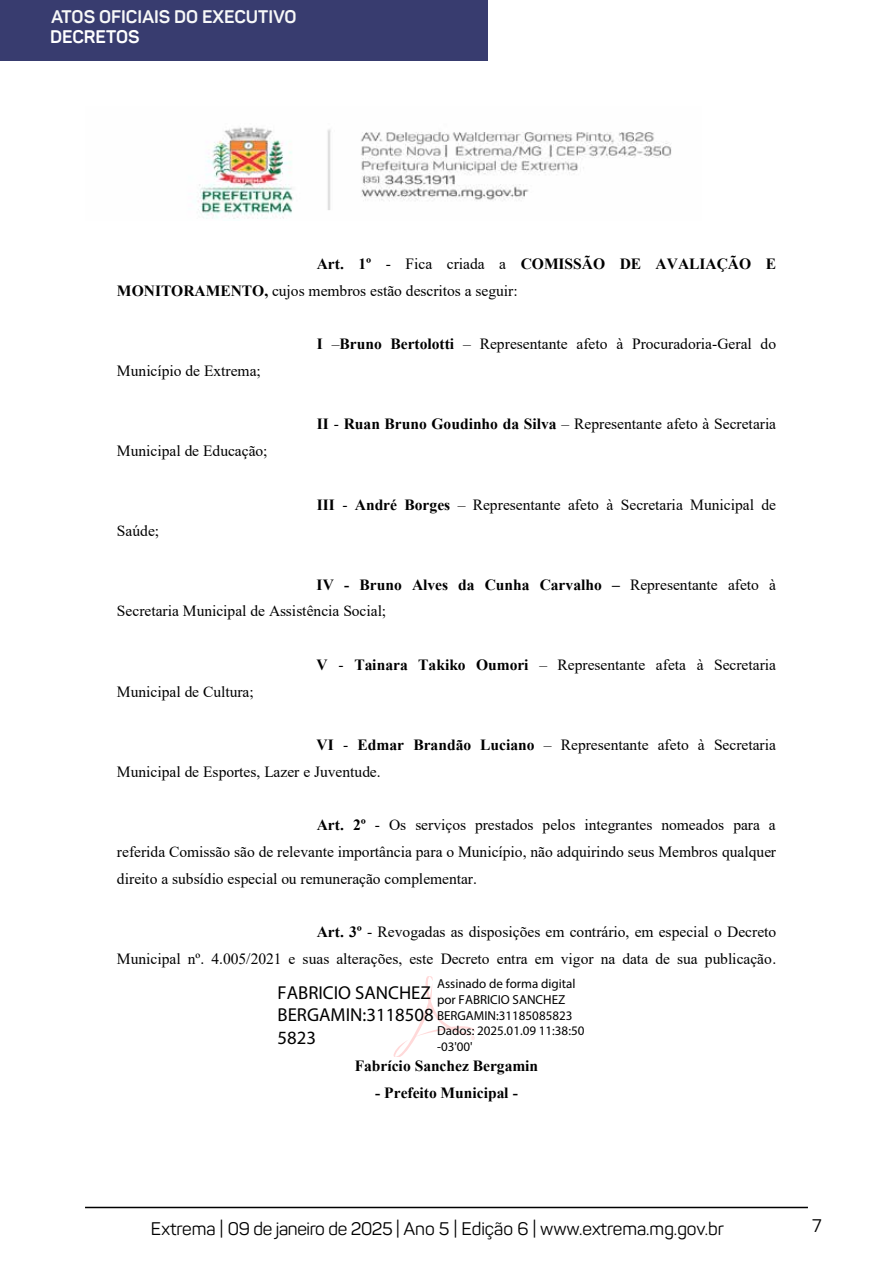
<style>
.page{position:relative;width:893px;height:1263px;background:#fff}
.page>*{position:absolute;margin:0;border:0;box-sizing:border-box;transform-origin:0 0}
.t1{font:18.75px/22.5px "Myriad Pro";color:#000}
.t2{font:18px "Panton";color:#000}
.t3{font:700 18px "Panton";color:#f7f8f8}
.t4{font:700 18px "Panton";color:#fff}
.t5{font:15.6px/26.7px "Times New Roman";color:#000}
.t6{font:700 15.6px "Times New Roman";color:#000}
.t7{font:13.05px/15.6px "Myriad Pro";color:#000}
.s1{font-weight:700}
</style>
<div class="page">
<hr style="left:85px;top:1207px;width:723px;height:1px;background:#000">
<div style="left:0;top:0;width:488px;height:61px;background:#383c6f"></div>
<img style="left:198px;top:127px;width:474px;height:92px">
<svg style="left:394px;top:976px;width:81px;height:81px"></svg>
<p class="t3" style="left:51px;top:6px;width:247px">ATOS OFICIAIS DO EXECUTIVO</p>
<p class="t4" style="left:50px;top:26px;width:91px">DECRETOS</p>
<p class="t5" style="left:117px;top:250px;width:661px;text-indent:200px"><span class="s1">Art. 1º</span> - Fica criada a <span class="s1">COMISSÃO DE AVALIAÇÃO E<br>MONITORAMENTO,</span> cujos membros estão descritos a seguir:</p>
<p class="t5" style="left:317px;top:330px;width:461px"><span class="s1">I</span> –<span class="s1">Bruno Bertolotti</span> – Representante afeto à Procuradoria-Geral do</p>
<p class="t5" style="left:117px;top:357px;width:145px">Município de Extrema;</p>
<p class="t5" style="left:317px;top:410px;width:461px"><span class="s1">II</span> - <span class="s1">Ruan Bruno Goudinho da Silva</span> – Representante afeto à Secretaria</p>
<p class="t5" style="left:117px;top:437px;width:152px">Municipal de Educação;</p>
<p class="t5" style="left:317px;top:490px;width:461px"><span class="s1">III</span> - <span class="s1">André Borges</span> – Representante afeto à Secretaria Municipal de</p>
<p class="t5" style="left:117px;top:517px;width:44px">Saúde;</p>
<p class="t5" style="left:117px;top:571px;width:661px;text-indent:200px"><span class="s1">IV - Bruno Alves da Cunha Carvalho –</span> Representante afeto à<br>Secretaria Municipal de Assistência Social;</p>
<p class="t5" style="left:317px;top:651px;width:461px"><span class="s1">V</span> - <span class="s1">Tainara Takiko Oumori</span> – Representante afeta à Secretaria</p>
<p class="t5" style="left:117px;top:677px;width:138px">Municipal de Cultura;</p>
<p class="t5" style="left:117px;top:731px;width:661px;text-indent:200px"><span class="s1">VI</span> - <span class="s1">Edmar Brandão Luciano</span> – Representante afeto à Secretaria<br>Municipal de Esportes, Lazer e Juventude.</p>
<p class="t5" style="left:117px;top:811px;width:661px;text-align:justify;text-indent:200px"><span class="s1">Art. 2º</span> - Os serviços prestados pelos integrantes nomeados para a referida Comissão são de relevante importância para o Município, não adquirindo seus Membros qualquer direito a subsídio especial ou remuneração complementar.</p>
<p class="t5" style="left:117px;top:918px;width:661px;text-align:right"><span class="s1">Art. 3º</span> - Revogadas as disposições em contrário, em especial o Decreto<br>Municipal nº. 4.005/2021 e suas alterações, este Decreto entra em vigor na data de sua publicação.</p>
<p class="t1" style="left:278px;top:981px;width:158px">FABRICIO SANCHEZ<br>BERGAMIN:3118508<br>5823</p>
<p class="t7" style="left:437px;top:976px;width:149px">Assinado de forma digital por FABRICIO SANCHEZ<br>BERGAMIN:31185085823<br>Dados: 2025.01.09 11:38:50 -03'00'</p>
<p class="t6" style="left:355px;top:1054px;width:185px">Fabrício Sanchez Bergamin</p>
<p class="t6" style="left:375px;top:1081px;width:144px">- Prefeito Municipal -</p>
<p class="t2" style="left:151px;top:1218px;width:574px">Extrema | 09 de janeiro de 2025 | Ano 5 | Edição 6 | www.extrema.mg.gov.br</p>
<p class="t2" style="left:812px;top:1215px;width:11px">7</p>
</div>
